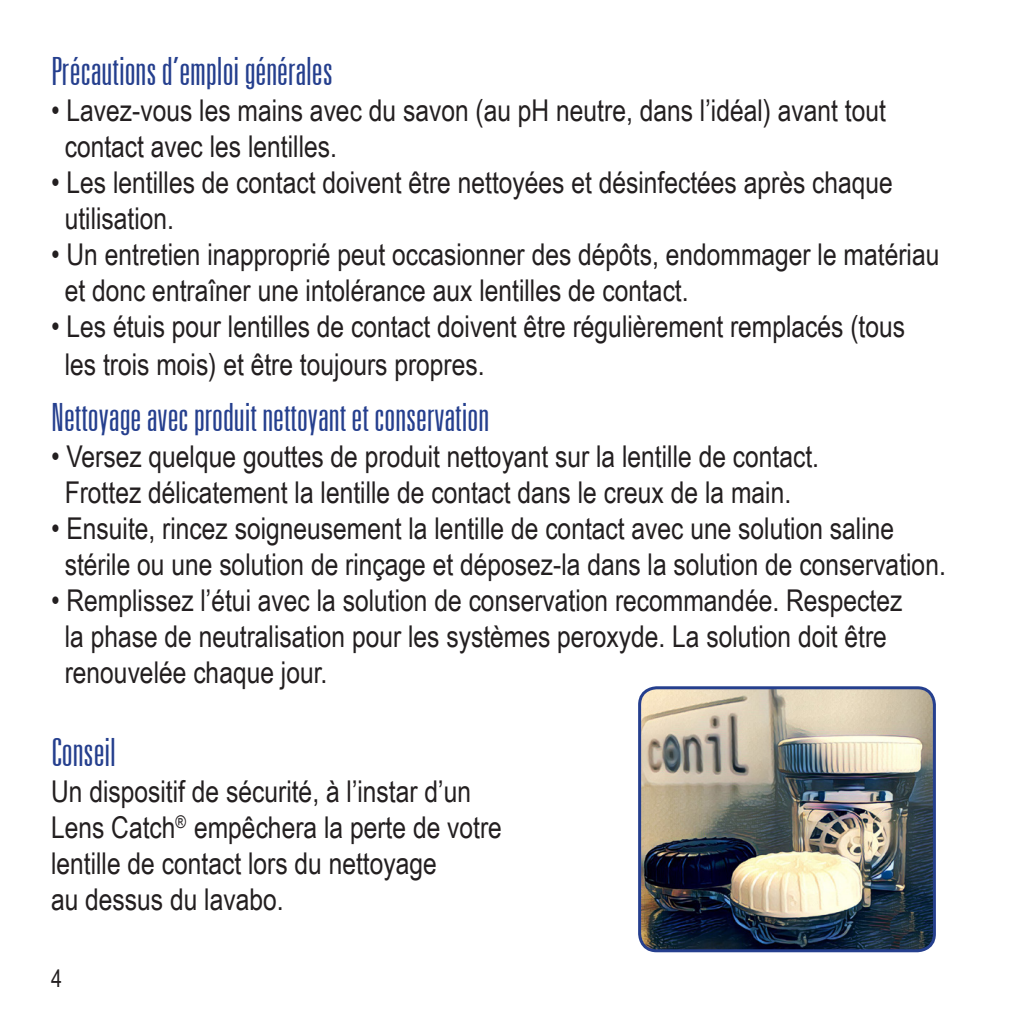
<style>
.page{position:relative;width:1021px;height:1021px;background:#fff}
.page>*{position:absolute;margin:0;border:0;box-sizing:border-box;transform-origin:0 0}
.t1{font:300 ultra-condensed 39px "Univers LT";color:#253f8e}
.t2{font:30px/36px "Arial Narrow";color:#231f20}
.t3{font:24px "Arial Narrow";color:#231f20}
</style>
<div class="page">
<img style="left:641px;top:687px;width:293px;height:263px">
<div style="left:638px;top:686px;width:297px;height:266px;border:3px solid #253f8e;border-radius:17px"></div>
<h1 class="t1" style="left:51px;top:51px;width:283px">Précautions d’emploi générales</h1>
<p class="t2" style="left:65px;top:91px;width:822px;text-indent:-14px">• Lavez-vous les mains avec du savon (au pH neutre, dans l’idéal) avant tout contact avec les lentilles.</p>
<p class="t2" style="left:65px;top:163px;width:829px;text-indent:-14px">• Les lentilles de contact doivent être nettoyées et désinfectées après chaque utilisation.</p>
<p class="t2" style="left:65px;top:235px;width:876px;text-indent:-14px">• Un entretien inapproprié peut occasionner des dépôts, endommager le matériau et donc entraîner une intolérance aux lentilles de contact.</p>
<p class="t2" style="left:65px;top:307px;width:841px;line-height:37.8px;text-indent:-14px">• Les étuis pour lentilles de contact doivent être régulièrement remplacés (tous les trois mois) et être toujours propres.</p>
<h1 class="t1" style="left:51px;top:397px;width:440px">Nettoyage avec produit nettoyant et conservation</h1>
<p class="t2" style="left:51px;top:437px;width:769px;text-align:center">• Versez quelque gouttes de produit nettoyant sur la lentille de contact.<br>Frottez délicatement la lentille de contact dans le creux de la main.</p>
<p class="t2" style="left:65px;top:509px;width:882px;text-indent:-14px">• Ensuite, rincez soigneusement la lentille de contact avec une solution saline stérile ou une solution de rinçage et déposez-la dans la solution de conservation.</p>
<p class="t2" style="left:65px;top:581px;width:839px;text-indent:-14px">• Remplissez l’étui avec la solution de conservation recommandée. Respectez la phase de neutralisation pour les systèmes peroxyde. La solution doit être renouvelée chaque jour.</p>
<h1 class="t1" style="left:51px;top:731px;width:67px">Conseil</h1>
<p class="t2" style="left:51px;top:772px;width:452px">Un dispositif de sécurité, à l’instar d’un Lens Catch<sup>®</sup> empêchera la perte de votre lentille de contact lors du nettoyage<br>au dessus du lavabo.</p>
<p class="t3" style="left:51px;top:961px;width:12px">4</p>
</div>
